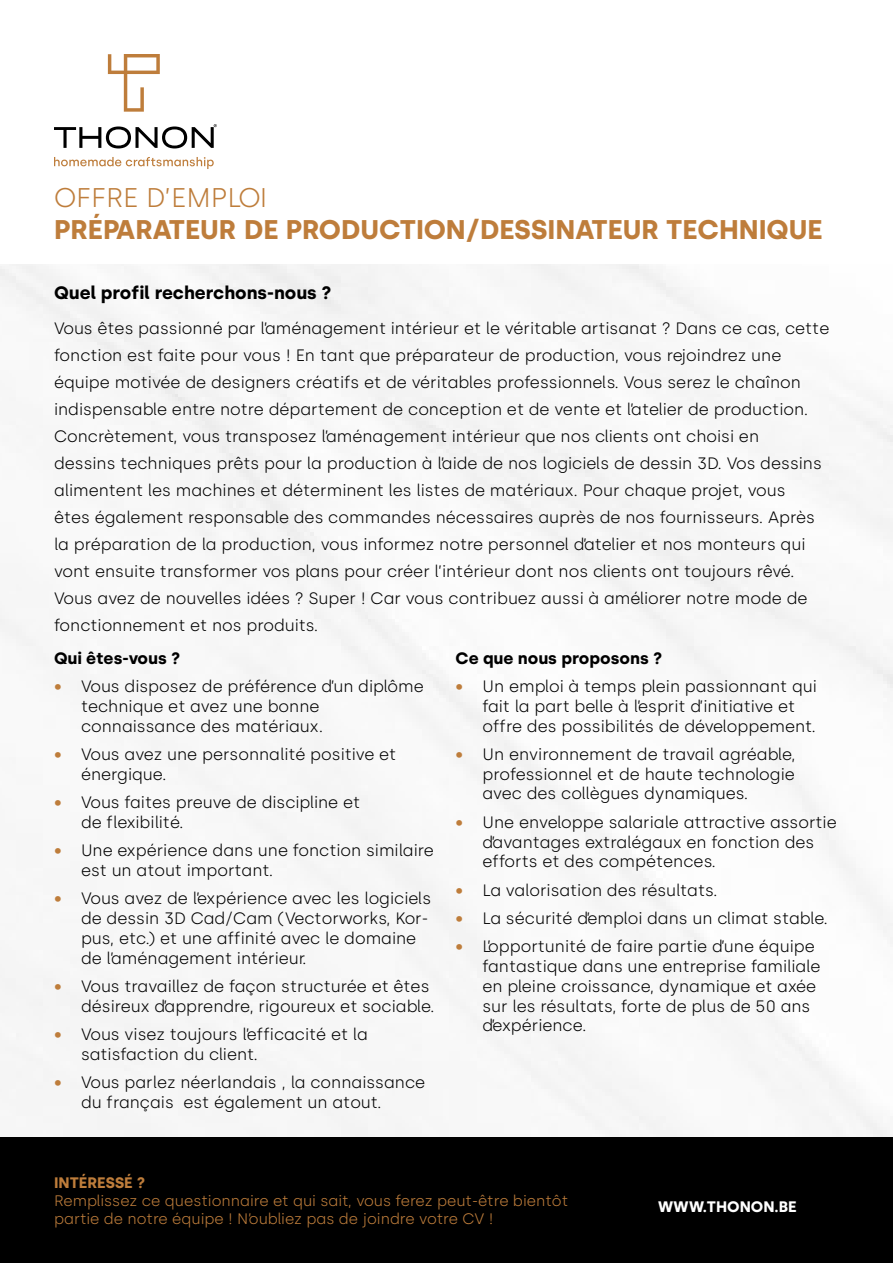
<style>
.page{position:relative;width:893px;height:1263px;background:#fff}
.page>*{position:absolute;margin:0;border:0;box-sizing:border-box;transform-origin:0 0}
.t1{font:700 27px "Silka";color:#be7d3b}
.t2{font:300 27px "Silka";color:#be7d3b}
.t3{font:700 18px "Silka";color:#000}
.t4{font:300 16.5px/19.8px "Silka";color:#000}
.t5{font:700 16.5px "Silka";color:#000}
.t6{font:300 15.15px/18.3px "Silka";color:#be7d3b}
.t7{font:700 15.15px "Silka";color:#fff}
.t8{font:700 15.15px "Silka";color:#be7d3b}
.s1{color:#be7d3b}
</style>
<div class="page">
<div style="left:0;top:1137px;width:893px;height:126px;background:#000"></div>
<svg style="left:108px;top:54px;width:52px;height:58px"></svg>
<svg style="left:54px;top:124px;width:163px;height:24px"></svg>
<svg style="left:54px;top:157px;width:160px;height:12px"></svg>
<h1 class="t2" style="left:54px;top:181px;width:215px">OFFRE D’EMPLOI</h1>
<h1 class="t1" style="left:54px;top:213px;width:770px">PRÉPARATEUR DE PRODUCTION/DESSINATEUR TECHNIQUE</h1>
<p class="t3" style="left:54px;top:282px;width:279px">Quel profil recherchons-nous ?</p>
<p class="t4" style="left:54px;top:315px;width:777px;line-height:27px">Vous êtes passionné par l’aménagement intérieur et le véritable artisanat ? Dans ce cas, cette fonction est faite pour vous ! En tant que préparateur de production, vous rejoindrez une équipe motivée de designers créatifs et de véritables professionnels. Vous serez le chaînon indispensable entre notre département de conception et de vente et l’atelier de production.<br>Concrètement, vous transposez l’aménagement intérieur que nos clients ont choisi en<br>dessins techniques prêts pour la production à l’aide de nos logiciels de dessin 3D. Vos dessins alimentent les machines et déterminent les listes de matériaux. Pour chaque projet, vous<br>êtes également responsable des commandes nécessaires auprès de nos fournisseurs. Après la préparation de la production, vous informez notre personnel d’atelier et nos monteurs qui vont ensuite transformer vos plans pour créer l’intérieur dont nos clients ont toujours rêvé.<br>Vous avez de nouvelles idées ? Super ! Car vous contribuez aussi à améliorer notre mode de fonctionnement et nos produits.</p>
<p class="t5" style="left:54px;top:648px;width:128px">Qui êtes-vous ?</p>
<p class="t4" style="left:81px;top:676px;width:344px;text-indent:-27px"><span class="s1">•</span> Vous disposez de préférence d’un diplôme technique et avez une bonne connaissance des matériaux.</p>
<p class="t4" style="left:81px;top:744px;width:317px;text-indent:-27px"><span class="s1">•</span> Vous avez une personnalité positive et énergique.</p>
<p class="t4" style="left:81px;top:792px;width:281px;text-indent:-27px"><span class="s1">•</span> Vous faites preuve de discipline et de flexibilité.</p>
<p class="t4" style="left:81px;top:840px;width:354px;text-indent:-27px"><span class="s1">•</span> Une expérience dans une fonction similaire est un atout important.</p>
<p class="t4" style="left:81px;top:888px;width:352px;text-indent:-27px"><span class="s1">•</span> Vous avez de l’expérience avec les logiciels de dessin 3D Cad/Cam (Vectorworks, Kor&shy;pus, etc.) et une affinité avec le domaine de l’aménagement intérieur.</p>
<p class="t4" style="left:81px;top:976px;width:355px;text-indent:-27px"><span class="s1">•</span> Vous travaillez de façon structurée et êtes désireux d’apprendre, rigoureux et sociable.</p>
<p class="t4" style="left:81px;top:1024px;width:288px;text-indent:-27px"><span class="s1">•</span> Vous visez toujours l’efficacité et la satisfaction du client.</p>
<p class="t4" style="left:81px;top:1072px;width:346px;text-indent:-27px"><span class="s1">•</span> Vous parlez néerlandais , la connaissance du français est également un atout.</p>
<p class="t5" style="left:455px;top:648px;width:208px">Ce que nous proposons ?</p>
<p class="t4" style="left:482px;top:676px;width:336px;text-indent:-27px"><span class="s1">•</span> Un emploi à temps plein passionnant qui fait la part belle à l’esprit d’initiative et offre des possibilités de développement.</p>
<p class="t4" style="left:482px;top:744px;width:315px;text-align:justify;text-indent:-27px"><span class="s1">•</span> Un environnement de travail agréable, professionnel et de haute technologie avec des collègues dynamiques.</p>
<p class="t4" style="left:482px;top:812px;width:356px;text-indent:-27px"><span class="s1">•</span> Une enveloppe salariale attractive assortie d’avantages extralégaux en fonction des efforts et des compétences.</p>
<p class="t4" style="left:455px;top:880px;width:264px"><span class="s1">•</span> La valorisation des résultats.</p>
<p class="t4" style="left:455px;top:908px;width:374px"><span class="s1">•</span> La sécurité d’emploi dans un climat stable.</p>
<p class="t4" style="left:482px;top:936px;width:340px;text-indent:-27px"><span class="s1">•</span> L’opportunité de faire partie d’une équipe fantastique dans une entreprise familiale en pleine croissance, dynamique et axée sur les résultats, forte de plus de 50 ans d’expérience.</p>
<p class="t8" style="left:54px;top:1173px;width:93px">INTÉRESSÉ ?</p>
<p class="t6" style="left:54px;top:1191px;width:516px">Remplissez ce questionnaire et qui sait, vous ferez peut-être bientôt partie de notre équipe ! N’oubliez pas de joindre votre CV !</p>
<p class="t7" style="left:658px;top:1197px;width:140px">WWW.THONON.BE</p>
</div>
